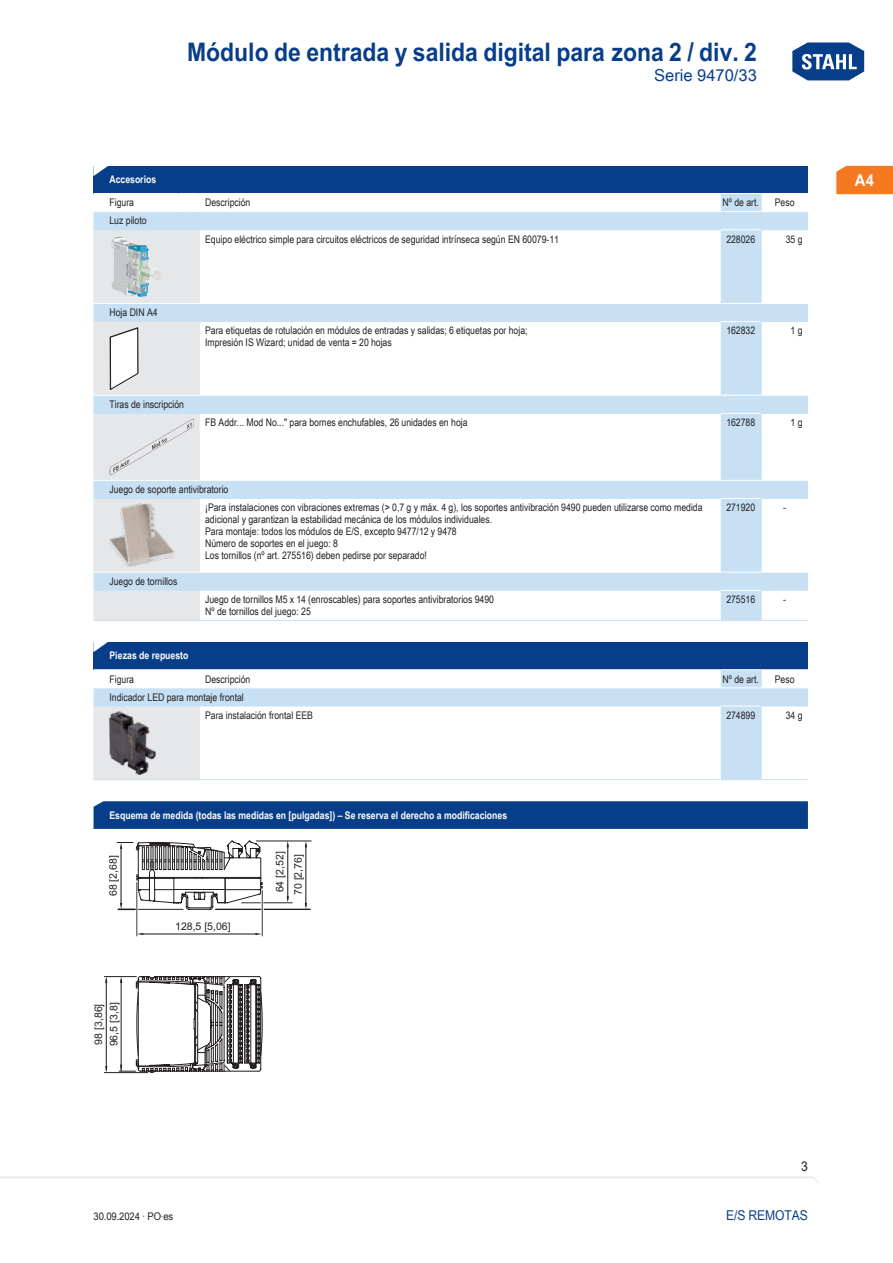
<style>
.page{position:relative;width:893px;height:1263px;background:#fff}
.page>*{position:absolute;margin:0;border:0;box-sizing:border-box;transform-origin:0 0}
.t1{font:700 25.5px "Arial Unicode MS";color:#083e89;scale:.9 1}
.TabHeader1stColumn{font:700 24px "Arial Unicode MS";color:#fff;scale:1.45 1}
.t2{font:16.5px "Arial Unicode MS";color:#083e89}
.t3{font:700 16.5px "Arial Unicode MS";color:#fff;scale:.9 1}
.t4{font:13.5px "Arial Unicode MS";letter-spacing:-.01em;color:#083e89;scale:.9 1}
.t5{font:13.5px "Arial Unicode MS";color:#231f20;scale:.9 1}
.TabBodyLeft{font:10.5px/12px "Arial Unicode MS";color:#231f20;scale:.83 1}
.TabBody1stColumnTitl{font:10.5px "Arial Unicode MS";color:#231f20;scale:.83 1}
.TabHeader1stColumn-2{font:700 10.5px "Arial Unicode MS";color:#fff;scale:.83 1}
.TabBodyCenter{font:10.5px "Arial Unicode MS";color:#231f20;scale:.83 1}
.TabBodyLeft-2{font:10.5px "Arial Unicode MS";color:#231f20}
.TabBodyLeft-3{font:10.5px "Arial Unicode MS";color:#231f20;scale:.9 1}
.TabBody1stColumn{font:10.5px "Arial Unicode MS";color:#231f20;scale:.83 1}
.TabBodyRight{font:10.5px "Arial Unicode MS";color:#231f20;scale:.83 1}
</style>
<div class="page">
<svg style="left:792px;top:42px;width:73px;height:39px"></svg>
<svg style="left:0;top:1176px;width:818px;height:7px"></svg>
<div style="left:836px;top:166px;width:57px;height:28px;background:#f47921"></div>
<svg style="left:94px;top:801px;width:714px;height:28px;background:#0b408a"></svg>
<div style="left:94px;top:166px;width:714px;height:27px;background:#083e89"></div>
<svg style="left:94px;top:194px;width:714px;height:426px"></svg>
<svg style="left:761px;top:194px;width:1px;height:17px"></svg>
<hr style="left:94px;top:211px;width:85px;height:1px;background:#fff">
<svg style="left:179px;top:211px;width:21px;height:1px"></svg>
<hr style="left:200px;top:211px;width:521px;height:1px;background:#fff">
<hr style="left:721px;top:211px;width:40px;height:1px;background:#fff">
<hr style="left:761px;top:211px;width:47px;height:1px;background:#fff">
<hr style="left:200px;top:229px;width:521px;height:1px;background:#c7e0f3">
<hr style="left:721px;top:229px;width:40px;height:1px;background:#fff">
<hr style="left:761px;top:229px;width:47px;height:1px;background:#c7e0f3">
<hr style="left:761px;top:230px;width:1px;height:73px;background:#c7e0f3">
<hr style="left:200px;top:303px;width:521px;height:1px;background:#fff">
<hr style="left:721px;top:303px;width:40px;height:1px;background:#fff">
<hr style="left:761px;top:303px;width:47px;height:1px;background:#fff">
<hr style="left:200px;top:321px;width:521px;height:1px;background:#c7e0f3">
<hr style="left:721px;top:321px;width:40px;height:1px;background:#fff">
<hr style="left:761px;top:321px;width:47px;height:1px;background:#c7e0f3">
<hr style="left:761px;top:322px;width:1px;height:73px;background:#c7e0f3">
<hr style="left:200px;top:395px;width:521px;height:1px;background:#fff">
<hr style="left:721px;top:395px;width:40px;height:1px;background:#fff">
<hr style="left:761px;top:395px;width:47px;height:1px;background:#fff">
<hr style="left:200px;top:413px;width:521px;height:1px;background:#c7e0f3">
<hr style="left:721px;top:413px;width:40px;height:1px;background:#fff">
<hr style="left:761px;top:413px;width:47px;height:1px;background:#c7e0f3">
<hr style="left:761px;top:414px;width:1px;height:66px;background:#c7e0f3">
<hr style="left:200px;top:480px;width:521px;height:1px;background:#fff">
<hr style="left:721px;top:480px;width:40px;height:1px;background:#fff">
<hr style="left:761px;top:480px;width:47px;height:1px;background:#fff">
<hr style="left:200px;top:498px;width:521px;height:1px;background:#c7e0f3">
<hr style="left:721px;top:498px;width:40px;height:1px;background:#fff">
<hr style="left:761px;top:498px;width:47px;height:1px;background:#c7e0f3">
<hr style="left:761px;top:499px;width:1px;height:73px;background:#c7e0f3">
<hr style="left:200px;top:572px;width:521px;height:1px;background:#fff">
<hr style="left:721px;top:572px;width:40px;height:1px;background:#fff">
<hr style="left:761px;top:572px;width:47px;height:1px;background:#fff">
<hr style="left:200px;top:590px;width:521px;height:1px;background:#c7e0f3">
<hr style="left:200px;top:620px;width:521px;height:1px;background:#c7e0f3">
<hr style="left:721px;top:590px;width:40px;height:1px;background:#fff">
<hr style="left:721px;top:620px;width:40px;height:1px;background:#c7e0f3">
<hr style="left:761px;top:590px;width:47px;height:1px;background:#c7e0f3">
<hr style="left:761px;top:620px;width:47px;height:1px;background:#c7e0f3">
<svg style="left:761px;top:591px;width:1px;height:29px"></svg>
<svg style="left:94px;top:229px;width:106px;height:392px;background:#dbe2e9"></svg>
<img style="left:109px;top:419px;width:86px;height:56px">
<img style="left:109px;top:504px;width:66px;height:63px">
<div style="left:94px;top:642px;width:714px;height:28px;background:#083e89"></div>
<svg style="left:94px;top:670px;width:714px;height:109px"></svg>
<hr style="left:94px;top:669px;width:85px;height:1px;background:#fff">
<svg style="left:179px;top:669px;width:21px;height:1px"></svg>
<hr style="left:200px;top:669px;width:521px;height:1px;background:#fff">
<hr style="left:721px;top:669px;width:40px;height:1px;background:#fff">
<hr style="left:761px;top:669px;width:47px;height:1px;background:#fff">
<svg style="left:761px;top:670px;width:1px;height:17px"></svg>
<hr style="left:94px;top:687px;width:85px;height:1px;background:#fff">
<svg style="left:179px;top:687px;width:21px;height:1px"></svg>
<hr style="left:200px;top:687px;width:521px;height:1px;background:#fff">
<hr style="left:721px;top:687px;width:40px;height:1px;background:#fff">
<hr style="left:761px;top:687px;width:47px;height:1px;background:#fff">
<div style="left:94px;top:706px;width:106px;height:74px;background:#e6e7e9"></div>
<hr style="left:200px;top:706px;width:521px;height:1px;background:#c7e0f3">
<hr style="left:200px;top:779px;width:521px;height:1px;background:#c7e0f3">
<hr style="left:721px;top:706px;width:40px;height:1px;background:#fff">
<hr style="left:721px;top:779px;width:40px;height:1px;background:#c7e0f3">
<hr style="left:761px;top:706px;width:47px;height:1px;background:#c7e0f3">
<hr style="left:761px;top:779px;width:47px;height:1px;background:#c7e0f3">
<hr style="left:761px;top:706px;width:1px;height:73px;background:#c7e0f3">
<img style="left:109px;top:711px;width:47px;height:63px">
<hr style="left:306px;top:844px;width:1px;height:62px;background:#231f20">
<hr style="left:256px;top:841px;width:55px;height:1px;background:#231f20">
<hr style="left:264px;top:909px;width:46px;height:1px;background:#231f20">
<hr style="left:106px;top:979px;width:1px;height:91px;background:#231f20">
<hr style="left:104px;top:1072px;width:44px;height:1px;background:#231f20">
<hr style="left:104px;top:976px;width:32px;height:1px;background:#231f20">
<svg style="left:305px;top:903px;width:2px;height:6px"></svg>
<svg style="left:117px;top:840px;width:175px;height:233px"></svg>
<hr style="left:138px;top:909px;width:45px;height:1px;background:#231f20">
<hr style="left:215px;top:909px;width:46px;height:1px;background:#231f20">
<h1 class="t1" style="left:187px;top:33px;width:635px">Módulo de entrada y salida digital para zona 2 / div. 2</h1>
<h3 class="t2" style="left:654px;top:63px;width:104px">Serie 9470/33</h3>
<p class="TabHeader1stColumn" style="left:90px;top:154px;width:16px">◤</p>
<p class="TabHeader1stColumn-2" style="left:109px;top:172px;width:58px">Accesorios</p>
<p class="TabBody1stColumn" style="left:109px;top:195px;width:31px">Figura</p>
<p class="TabBodyLeft" style="left:205px;top:196px;width:56px">Descripción</p>
<p class="TabBodyCenter" style="left:723px;top:195px;width:45px">Nº de art.</p>
<p class="TabBodyCenter" style="left:775px;top:195px;width:25px">Peso</p>
<p class="TabBody1stColumnTitl" style="left:109px;top:213px;width:46px">Luz piloto</p>
<p class="TabBodyLeft" style="left:205px;top:233px;width:428px">Equipo eléctrico simple para circuitos eléctricos de seguridad intrínseca según EN 60079-11</p>
<p class="TabBodyCenter" style="left:726px;top:231px;width:36px">228026</p>
<p class="TabBodyRight" style="left:786px;top:231px;width:22px">35 g</p>
<p class="TabBody1stColumnTitl" style="left:109px;top:305px;width:59px">Hoja DIN A4</p>
<p class="TabBody1stColumnTitl" style="left:109px;top:397px;width:91px">Tiras de inscripción</p>
<p class="TabBodyLeft" style="left:205px;top:324px;width:390px">Para etiquetas de rotulación en módulos de entradas y salidas; 6 etiquetas por hoja;<br>Impresión IS Wizard; unidad de venta = 20 hojas</p>
<p class="TabBodyCenter" style="left:726px;top:323px;width:36px">162832</p>
<p class="TabBodyRight" style="left:791px;top:323px;width:16px">1 g</p>
<p class="TabBodyLeft" style="left:205px;top:416px;width:318px">FB Addr... Mod No..." para bornes enchufables, 26 unidades en hoja</p>
<p class="TabBodyCenter" style="left:726px;top:415px;width:36px">162788</p>
<p class="TabBodyRight" style="left:791px;top:415px;width:16px">1 g</p>
<p class="TabBody1stColumnTitl" style="left:109px;top:482px;width:145px">Juego de soporte antivibratorio</p>
<p class="TabBodyLeft" style="left:205px;top:501px;width:601px">¡Para instalaciones con vibraciones extremas (&gt; 0,7 g y máx. 4 g), los soportes antivibración 9490 pueden utilizarse como medida adicional y garantizan la estabilidad mecánica de los módulos individuales.<br>Para montaje: todos los módulos de E/S, excepto 9477/12 y 9478<br>Número de soportes en el juego: 8<br>Los tornillos (nº art. 275516) deben pedirse por separado!</p>
<p class="TabBodyCenter" style="left:726px;top:500px;width:36px">271920</p>
<p class="TabBodyCenter" style="left:783px;top:500px;width:5px">-</p>
<p class="TabBody1stColumnTitl" style="left:109px;top:574px;width:83px">Juego de tornillos</p>
<p class="TabBodyLeft" style="left:205px;top:593px;width:350px">Juego de tornillos M5 x 14 (enroscables) para soportes antivibratorios 9490<br>Nº de tornillos del juego: 25</p>
<p class="TabBodyCenter" style="left:726px;top:592px;width:36px">275516</p>
<p class="TabBodyCenter" style="left:783px;top:592px;width:5px">-</p>
<p class="TabHeader1stColumn" style="left:90px;top:630px;width:16px">◤</p>
<p class="TabHeader1stColumn-2" style="left:109px;top:648px;width:97px">Piezas de repuesto</p>
<p class="TabBody1stColumn" style="left:109px;top:671px;width:31px">Figura</p>
<p class="TabBodyLeft" style="left:205px;top:673px;width:56px">Descripción</p>
<p class="TabBodyCenter" style="left:723px;top:671px;width:45px">Nº de art.</p>
<p class="TabBodyCenter" style="left:775px;top:671px;width:25px">Peso</p>
<p class="TabBody1stColumnTitl" style="left:109px;top:689px;width:163px">Indicador LED para montaje frontal</p>
<p class="TabBodyLeft" style="left:205px;top:709px;width:131px">Para instalación frontal EEB</p>
<p class="TabBodyCenter" style="left:726px;top:707px;width:36px">274899</p>
<p class="TabBodyRight" style="left:786px;top:707px;width:22px">34 g</p>
<p class="TabHeader1stColumn-2" style="left:109px;top:807px;width:481px">Esquema de medida (todas las medidas en [pulgadas]) – Se reserva el derecho a modificaciones</p>
<p class="TabBodyLeft-2" style="left:276px;top:892px;width:42px;rotate:-90deg">64 [2,52]</p>
<p class="TabBodyLeft-2" style="left:109px;top:896px;width:42px;rotate:-90deg">68 [2,68]</p>
<p class="TabBodyLeft-2" style="left:294px;top:895px;width:42px;rotate:-90deg">70 [2,76]</p>
<p class="TabBodyLeft-2" style="left:110px;top:1046px;width:45px;rotate:-90deg">96,5 [3,8]</p>
<p class="TabBodyLeft-2" style="left:95px;top:1044px;width:42px;rotate:-90deg">98 [3,86]</p>
<p class="TabBodyLeft-2" style="left:175px;top:923px;width:57px">128,5 [5,06]</p>
<p class="t5" style="left:801px;top:1157px;width:9px">3</p>
<p class="TabBodyLeft-3" style="left:94px;top:1208px;width:90px">30.09.2024 · PO·es</p>
<p class="t4" style="left:726px;top:1205px;width:90px">E/S remotas</p>
<h3 class="t3" style="left:855px;top:168px;width:23px">A4</h3>
</div>
